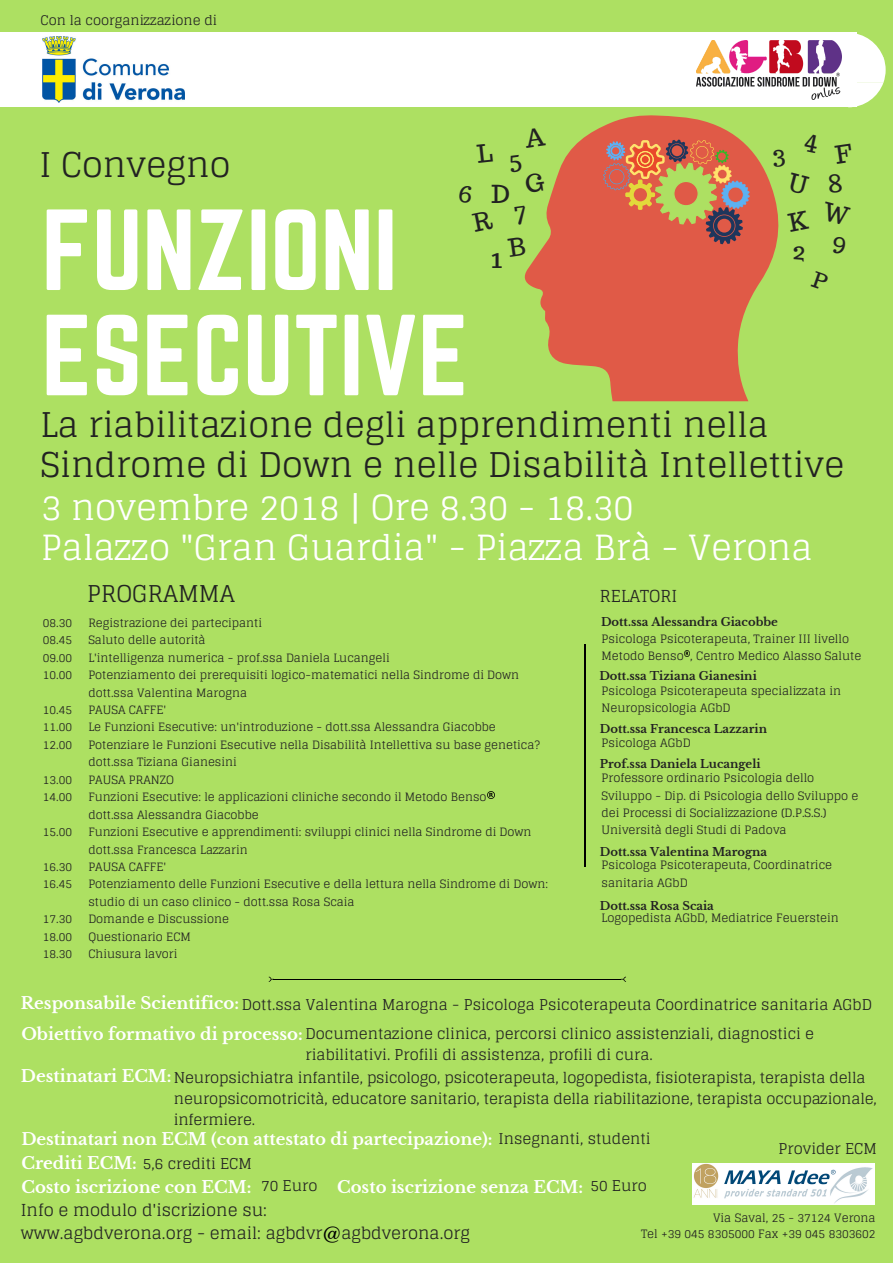
<style>
.page{position:relative;width:893px;height:1263px;background:#ade062}
.page>*{position:absolute;margin:0;border:0;box-sizing:border-box;transform-origin:0 0}
.t1{font:100.73px/105.2px "Norwester";color:#fff}
.t2{font:34.72px/40.5px "Glegoo";color:#fff}
.t3{font:34.12px/40px "Glegoo";color:#222}
.t4{font:27.97px "Trocchi";color:#222}
.t5{font:24.3px "Trocchi";color:#222}
.t6{font:23.17px "Glegoo";color:#222}
.t7{font:17.17px "Libre Baskerville";color:#000}
.t8{font:700 16.58px "Libre Baskerville";color:#fff}
.t9{font:16.58px/23.1px "Glegoo";color:#222}
.t10{font:14.92px/23.6px "Glegoo";color:#222}
.t11{font:13.27px "Glegoo";color:#222}
.t12{font:11.55px/17.5px "Glegoo";color:#222}
.t13{font:700 11.55px "Libre Baskerville";color:#222}
.s1{font-family:"Libre Baskerville";font-weight:700;font-size:16.58px;color:#fff}
.s2{font-family:"Glegoo";font-weight:400;font-size:14.92px;color:#222}
</style>
<div class="page">
<svg style="left:524px;top:115px;width:254px;height:286px;fill:#e05a47"></svg>
<svg style="left:567px;top:125px;width:194px;height:165px;background:#d26d4e"></svg>
<div style="left:0;top:33px;width:857px;height:74px;background:#fff"></div>
<svg style="left:857px;top:34px;width:29px;height:73px"></svg>
<hr style="left:584px;top:650px;width:1px;height:49px;background:#000">
<hr style="left:584px;top:698px;width:1px;height:48px;background:#000">
<hr style="left:584px;top:746px;width:1px;height:48px;background:#000">
<hr style="left:584px;top:794px;width:1px;height:48px;background:#000">
<svg style="left:584px;top:842px;width:1px;height:25px"></svg>
<img style="left:692px;top:1163px;width:182px;height:42px">
<svg style="left:488px;top:792px;width:7px;height:7px"></svg>
<svg style="left:684px;top:651px;width:6px;height:5px"></svg>
<hr style="left:274px;top:979px;width:347px;height:1px;background:#000">
<svg style="left:621px;top:977px;width:5px;height:5px"></svg>
<svg style="left:269px;top:977px;width:5px;height:5px"></svg>
<img style="left:43px;top:36px;width:141px;height:66px">
<img style="left:697px;top:41px;width:144px;height:59px">
<svg style="left:524px;top:237px;width:2px;height:20px"></svg>
<svg style="left:524px;top:127px;width:22px;height:66px"></svg>
<svg style="left:524px;top:205px;width:3px;height:20px"></svg>
<p class="t11" style="left:41px;top:13px;width:178px">Con la coorganizzazione di</p>
<h3 class="t3" style="left:39px;top:145px;width:193px">I Convegno</h3>
<h1 class="t1" style="left:42px;top:202px;width:428px">FUNZIONI<br>ESECUTIVE</h1>
<h3 class="t5" style="left:491px;top:178px;width:20px">D</h3>
<h3 class="t4" style="left:491px;top:239px;width:13px">1</h3>
<h3 class="t5" style="left:773px;top:138px;width:15px">3</h3>
<h3 class="t3" style="left:41px;top:405px;width:805px">La riabilitazione degli apprendimenti nella<br>Sindrome di Down e nelle Disabilità Intellettive</h3>
<h2 class="t2" style="left:41px;top:488px;width:773px">3 novembre 2018 | Ore 8.30 - 18.30<br>Palazzo "Gran Guardia" - Piazza Brà - Verona</h2>
<h3 class="t9" style="left:600px;top:585px;width:79px">RELATORI</h3>
<p class="t12" style="left:602px;top:630px;width:261px">Psicologa Psicoterapeuta, Trainer III livello<br>Metodo Benso , Centro Medico Alasso Salute</p>
<p class="t12" style="left:602px;top:682px;width:241px">Psicologa Psicoterapeuta specializzata in<br>Neuropsicologia AGbD</p>
<p class="t12" style="left:602px;top:734px;width:91px">Psicologa AGbD</p>
<p class="t12" style="left:602px;top:769px;width:258px">Professore ordinario Psicologia dello Sviluppo - Dip. di Psicologia dello Sviluppo e dei Processi di Socializzazione (D.P.S.S.)<br>Università degli Studi di Padova</p>
<p class="t12" style="left:602px;top:857px;width:232px">Psicologa Psicoterapeuta, Coordinatrice sanitaria AGbD</p>
<p class="t12" style="left:602px;top:909px;width:239px">Logopedista AGbD, Mediatrice Feuerstein</p>
<h3 class="t6" style="left:87px;top:580px;width:149px">PROGRAMMA</h3>
<p class="t12" style="left:88px;top:614px;width:461px">Registrazione dei partecipanti<br>Saluto delle autorità<br>L'intelligenza numerica - prof.ssa Daniela Lucangeli<br>Potenziamento dei prerequisiti logico-matematici nella Sindrome di Down dott.ssa Valentina Marogna<br>PAUSA CAFFE'<br>Le Funzioni Esecutive: un'introduzione - dott.ssa Alessandra Giacobbe Potenziare le Funzioni Esecutive nella Disabilità Intellettiva su base genetica? dott.ssa Tiziana Gianesini<br>PAUSA PRANZO<br>Funzioni Esecutive: le applicazioni cliniche secondo il Metodo Benso<br>dott.ssa Alessandra Giacobbe<br>Funzioni Esecutive e apprendimenti: sviluppi clinici nella Sindrome di Down dott.ssa Francesca Lazzarin<br>PAUSA CAFFE'<br>Potenziamento delle Funzioni Esecutive e della lettura nella Sindrome di Down: studio di un caso clinico - dott.ssa Rosa Scaia<br>Domande e Discussione<br>Questionario ECM<br>Chiusura lavori</p>
<p class="t13" style="left:601px;top:615px;width:178px">Dott.ssa Alessandra Giacobbe</p>
<p class="t12" style="left:43px;top:614px;width:31px;text-align:justify">08.30<br>08.45<br>09.00<br>10.00</p>
<p class="t12" style="left:43px;top:701px;width:31px;text-align:justify">10.45<br>11.00<br>12.00</p>
<p class="t12" style="left:43px;top:771px;width:31px">13.00<br>14.00</p>
<p class="t12" style="left:43px;top:823px;width:31px">15.00</p>
<p class="t12" style="left:43px;top:858px;width:31px">16.30<br>16.45</p>
<p class="t12" style="left:43px;top:911px;width:31px;text-align:justify">17.30<br>18.00<br>18.30</p>
<p class="t13" style="left:599px;top:668px;width:159px">Dott.ssa Tiziana Gianesini</p>
<p class="t13" style="left:600px;top:721px;width:169px">Dott.ssa Francesca Lazzarin</p>
<p class="t13" style="left:600px;top:757px;width:162px">Prof.ssa Daniela Lucangeli</p>
<p class="t13" style="left:600px;top:845px;width:169px">Dott.ssa Valentina Marogna</p>
<p class="t13" style="left:600px;top:899px;width:115px">Dott.ssa Rosa Scaia</p>
<p class="t10" style="left:21px;top:990px;width:853px;line-height:29.2px"><span class="s1">Responsabile Scientifico:</span> Dott.ssa Valentina Marogna - Psicologa Psicoterapeuta Coordinatrice sanitaria AGbD<br><span class="s1">Obiettivo formativo di processo:</span> Documentazione clinica, percorsi clinico assistenziali, diagnostici e</p>
<h3 class="t8" style="left:21px;top:1066px;width:152px">Destinatari ECM:</h3>
<p class="t10" style="left:174px;top:1043px;width:693px;text-indent:132px">riabilitativi. Profili di assistenza, profili di cura.<br>Neuropsichiatra infantile, psicologo, psicoterapeuta, logopedista, fisioterapista, terapista della</p>
<p class="t10" style="left:174px;top:1089px;width:705px;line-height:20.9px">neuropsicomotricità, educatore sanitario, terapista della riabilitazione, terapista occupazionale, infermiere.</p>
<h3 class="t8" style="left:21px;top:1129px;width:631px">Destinatari non ECM (con attestato di partecipazione): <span class="s2">Insegnanti, studenti</span></h3>
<h3 class="t8" style="left:337px;top:1176px;width:311px">Costo iscrizione senza ECM: <span class="s2">50 Euro</span></h3>
<p class="t10" style="left:21px;top:1152px;width:232px"><span class="s1">Crediti ECM:</span> 5,6 crediti ECM</p>
<h3 class="t8" style="left:21px;top:1177px;width:298px">Costo iscrizione con ECM: <span class="s2">70 Euro</span></h3>
<p class="t10" style="left:779px;top:1137px;width:100px">Provider ECM</p>
<h3 class="t9" style="left:21px;top:1199px;width:451px">Info e modulo d'iscrizione su:<br>www.agbdverona.org - email: agbdvr agbdverona.org</h3>
<p class="t12" style="left:713px;top:1209px;width:164px">Via Saval, 25 - 37124 Verona</p>
<h3 class="t7" style="left:323px;top:1224px;width:19px">@</h3>
<p class="t12" style="left:641px;top:1225px;width:236px">Tel +39 045 8305000 Fax +39 045 8303602</p>
</div>
